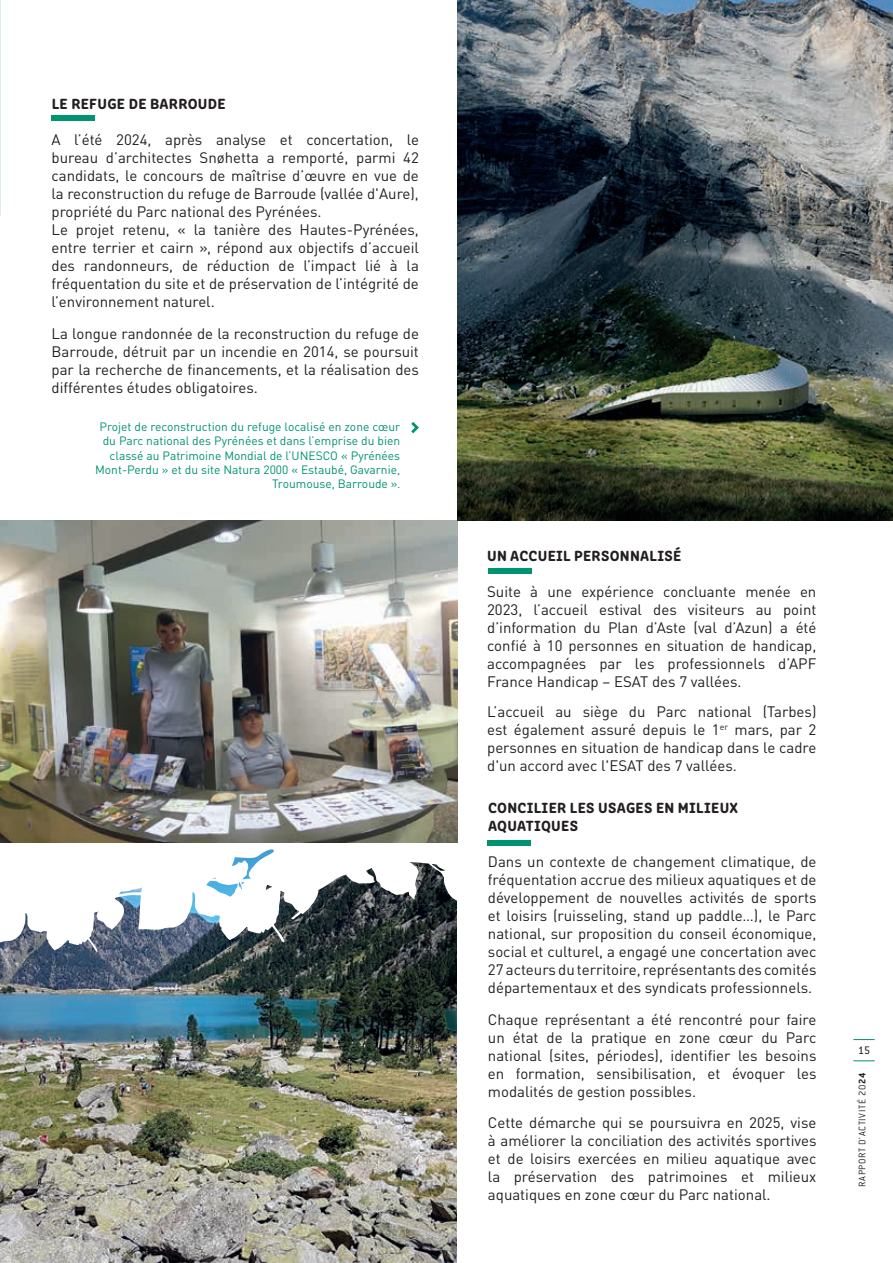
<style>
.page{position:relative;width:893px;height:1263px;background:#fff}
.page>*{position:absolute;margin:0;border:0;box-sizing:border-box;transform-origin:0 0}
.t1{font:15px/18px "DIN Pro";color:#231f20;text-align:justify}
.t2{font:15px/18px "Clone Rounded Eb";letter-spacing:.02em;color:#231f20}
.t3{font:12px/14.4px "DIN Pro";color:#009370;text-align:right}
.t4{font:12px "Conduit ITC";color:#231f20}
.t5{font:300 10.5px "Conduire";letter-spacing:.06em;color:#231f20}
.s1{font-weight:700}
</style>
<div class="page">
<img style="left:0;top:966px;width:457px;height:297px">
<svg style="left:0;top:643px;width:458px;height:323px"></svg>
<img style="left:1px;top:520px;width:456px;height:323px">
<svg style="left:0;top:0;width:1px;height:216px"></svg>
<img style="left:457px;top:0;width:436px;height:520px">
<div style="left:487px;top:840px;width:44px;height:6px;background:#009370"></div>
<svg style="left:853px;top:1039px;width:22px;height:1px"></svg>
<svg style="left:853px;top:1060px;width:22px;height:1px"></svg>
<svg style="left:411px;top:422px;width:8px;height:11px"></svg>
<div style="left:51px;top:115px;width:44px;height:6px;background:#009370"></div>
<div style="left:488px;top:568px;width:43px;height:6px;background:#009370"></div>
<p class="t2" style="left:52px;top:94px;width:176px">LE REFUGE DE BARROUDE</p>
<p class="t1" style="left:52px;top:129px;width:369px">A l’été 2024, après analyse et concertation, le bureau d’architectes Snøhetta a remporté, parmi 42 candidats, le concours de maîtrise d’œuvre en vue de la reconstruction du refuge de Barroude (vallée d'Aure), propriété du Parc national des Pyrénées.</p>
<p class="t1" style="left:52px;top:219px;width:369px">Le projet retenu, « la tanière des Hautes-Pyrénées, entre terrier et cairn », répond aux objectifs d’accueil des randonneurs, de réduction de l’impact lié à la fréquentation du site et de préservation de l’intégrité de l’environnement naturel.</p>
<p class="t1" style="left:52px;top:323px;width:369px">La longue randonnée de la reconstruction du refuge de Barroude, détruit par un incendie en 2014, se poursuit par la recherche de financements, et la réalisation des différentes études obligatoires.</p>
<p class="t3" style="left:95px;top:418px;width:307px">Projet de reconstruction du refuge localisé en zone cœur du Parc national des Pyrénées et dans l’emprise du bien classé au Patrimoine Mondial de l’UNESCO « Pyrénées Mont-Perdu » et du site Natura 2000 « Estaubé, Gavarnie, Troumouse, Barroude ».</p>
<p class="t2" style="left:487px;top:545px;width:196px">UN ACCUEIL PERSONNALISÉ</p>
<p class="t1" style="left:487px;top:581px;width:331px">Suite à une expérience concluante menée en 2023, l’accueil estival des visiteurs au point d’information du Plan d’Aste (val d’Azun) a été confié à 10 personnes en situation de handicap, accompagnées par les professionnels d’APF France Handicap – ESAT des 7 vallées.</p>
<p class="t1" style="left:487px;top:701px;width:331px">L’accueil au siège du Parc national (Tarbes) est également assuré depuis le 1<sup>er</sup> mars, par 2 personnes en situation de handicap dans le cadre d'un accord avec l'ESAT des 7 vallées.</p>
<p class="t2" style="left:488px;top:798px;width:252px">CONCILIER LES USAGES EN MILIEUX<br>AQUATIQUES</p>
<p class="t1" style="left:488px;top:851px;width:330px">Dans un contexte de changement climatique, de fréquentation accrue des milieux aquatiques et de développement de nouvelles activités de sports et loisirs (ruisseling, stand up paddle…), le Parc national, sur proposition du conseil économique, social et culturel, a engagé une concertation avec 27 acteurs du territoire, représentants des comités départementaux et des syndicats professionnels.</p>
<p class="t1" style="left:488px;top:1009px;width:330px">Chaque représentant a été rencontré pour faire un état de la pratique en zone cœur du Parc national (sites, périodes), identifier les besoins en formation, sensibilisation, et évoquer les modalités de gestion possibles.</p>
<p class="t1" style="left:488px;top:1112px;width:330px">Cette démarche qui se poursuivra en 2025, vise à améliorer la conciliation des activités sportives et de loisirs exercées en milieu aquatique avec la préservation des patrimoines et milieux aquatiques en zone cœur du Parc national.</p>
<p class="t4" style="left:858px;top:1042px;width:14px">15</p>
<p class="t5" style="left:856px;top:1187px;width:115px;rotate:-90deg">RAPPORT D'ACTIVITÉ 20<span class="s1">24</span></p>
</div>
